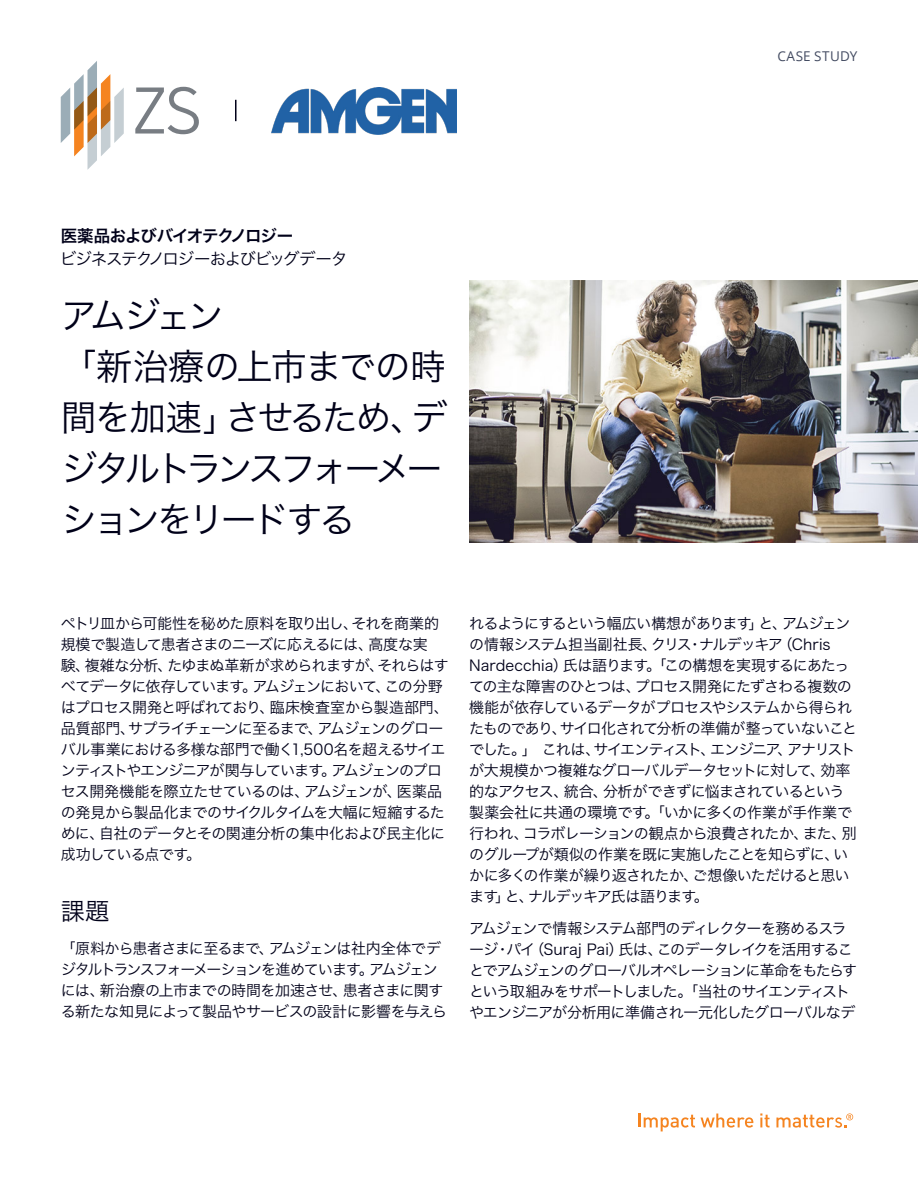
<style>
.page{position:relative;width:918px;height:1188px;background:#fff}
.page>*{position:absolute;margin:0;border:0;box-sizing:border-box;transform-origin:0 0}
.t1{font:36px/51px "Hira Kaku Pro W3";letter-spacing:-.1em;color:#000119}
.t2{font:24px "Hira Kaku Pro W3";color:#000119}
.t3{font:16.5px "Hira Kaku Pro W3";letter-spacing:-.08em;color:#000119}
.t4{font:16.5px "Hira Kaku Pro W6";letter-spacing:-.065em;color:#000119}
.t5{font:15px/21px "Hira Kaku Pro W3";letter-spacing:-.05em;color:#000119}
.t6{font:13.5px "Open Sans";letter-spacing:.025em;color:#444c62}
</style>
<div class="page">
<img style="left:469px;top:281px;width:449px;height:262px">
<svg style="left:638px;top:1114px;width:57px;height:17px"></svg>
<svg style="left:701px;top:1114px;width:52px;height:14px"></svg>
<svg style="left:760px;top:1113px;width:10px;height:14px"></svg>
<svg style="left:776px;top:1113px;width:77px;height:15px"></svg>
<img style="left:272px;top:87px;width:184px;height:48px">
<svg style="left:135px;top:87px;width:64px;height:47px"></svg>
<svg style="left:61px;top:61px;width:63px;height:109px"></svg>
<hr style="left:235px;top:100px;width:2px;height:21px;background:#000119">
<p class="t6" style="left:777px;top:47px;width:81px">CASE STUDY</p>
<p class="t4" style="left:61px;top:221px;width:234px">医薬品およびバイオテクノロジー</p>
<p class="t3" style="left:60px;top:244px;width:289px">ビジネステクノロジーおよびビッグデータ</p>
<h1 class="t1" style="left:61px;top:288px;width:388px">アムジェン<br>「新治療の上市までの時間を加速」させるため、デジタルトランスフォーメーションをリードする</h1>
<p class="t5" style="left:61px;top:611px;width:390px">ペトリ皿から可能性を秘めた原料を取り出し、それを商業的規模で製造して患者さまのニーズに応えるには、高度な実<br>験、複雑な分析、たゆまぬ革新が求められますが、それらはすべてデータに依存しています。アムジェンにおいて、この分野はプロセス開発と呼ばれており、臨床検査室から製造部門、品質部門、サプライチェーンに至るまで、アムジェンのグローバル事業における多様な部門で働く1,500名を超えるサイエンティストやエンジニアが関与しています。アムジェンのプロセス開発機能を際立たせているのは、アムジェンが、医薬品の発見から製品化までのサイクルタイムを大幅に短縮するために、自社のデータとその関連分析の集中化および民主化に成功している点です。</p>
<h2 class="t2" style="left:61px;top:889px;width:50px">課題</h2>
<p class="t5" style="left:61px;top:937px;width:388px">「原料から患者さまに至るまで、アムジェンは社内全体でデジタルトランスフォーメーションを進めています。アムジェンには、新治療の上市までの時間を加速させ、患者さまに関する新たな知見によって製品やサービスの設計に影響を与えら</p>
<p class="t5" style="left:469px;top:612px;width:390px">れるようにするという幅広い構想があります」と、アムジェンの情報システム担当副社長、クリス・ナルデッキア（Chris<br>Nardecchia）氏は語ります。「この構想を実現するにあたっての主な障害のひとつは、プロセス開発にたずさわる複数の機能が依存しているデータがプロセスやシステムから得られたものであり、サイロ化されて分析の準備が整っていないことでした。」 これは、サイエンティスト、エンジニア、アナリストが大規模かつ複雑なグローバルデータセットに対して、効率的なアクセス、統合、分析ができずに悩まされているという製薬会社に共通の環境です。「いかに多くの作業が手作業で行われ、コラボレーションの観点から浪費されたか、また、別のグループが類似の作業を既に実施したことを知らずに、いかに多くの作業が繰り返されたか、ご想像いただけると思います」と、ナルデッキア氏は語ります。</p>
<p class="t5" style="left:469px;top:916px;width:390px">アムジェンで情報システム部門のディレクターを務めるスラージ・パイ（Suraj Pai）氏は、このデータレイクを活用することでアムジェンのグローバルオペレーションに革命をもたらすという取組みをサポートしました。「当社のサイエンティストやエンジニアが分析用に準備され一元化したグローバルなデ</p>
</div>
